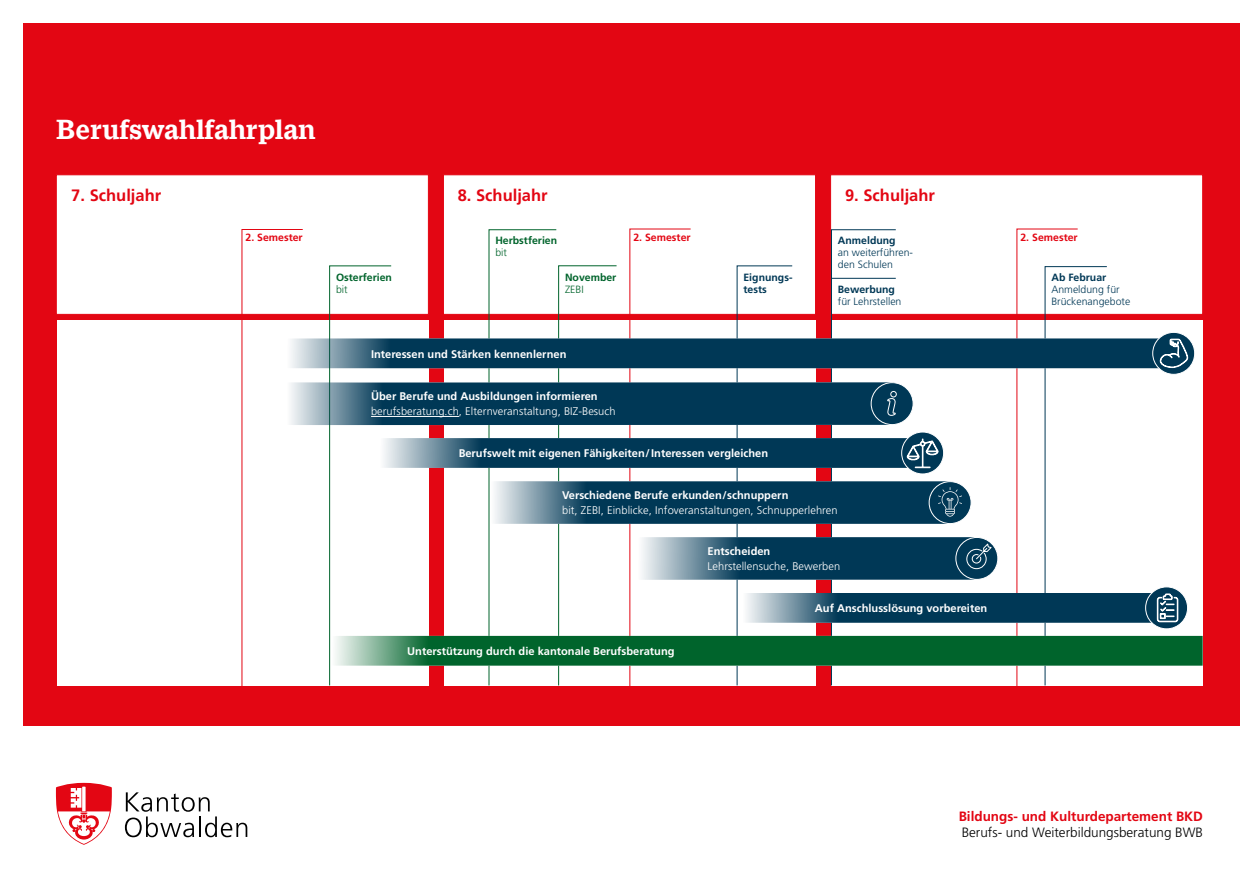
<style>
.page{position:relative;width:1259px;height:893px;background:#fff}
.page>*{position:absolute;margin:0;border:0;box-sizing:border-box;transform-origin:0 0}
.t1{font:700 30px "Macklin Text";color:#fff}
.t2{font:700 16.5px "Frutiger LT Pro";color:#e30613}
.t3{font:300 13.5px "Frutiger LT Pro";color:#000}
.t4{font:700 13.5px "Frutiger LT Pro";color:#e30613}
.t5{font:700 11.1px "Frutiger LT Pro";color:#fff}
.t6{font:300 11.1px "Frutiger LT Pro";letter-spacing:.005em;color:#fff}
.t7{font:300 10.5px/12px "Frutiger LT Pro";color:#003856}
.t8{font:700 10.5px/12px "Frutiger LT Pro";color:#003856}
.t9{font:700 10.5px "Frutiger LT Pro";color:#00642c}
.t10{font:700 10.5px "Frutiger LT Pro";color:#e30613}
.t11{font:300 10.5px "Frutiger LT Pro";color:#00642c}
</style>
<div class="page">
<div style="left:23px;top:23px;width:1216px;height:703px;background:#e30613"></div>
<div style="left:443px;top:174px;width:373px;height:141px;background:#fff;border:1px solid #e30613"></div>
<div style="left:830px;top:174px;width:373px;height:141px;background:#fff;border:1px solid #e30613"></div>
<div style="left:56px;top:174px;width:373px;height:141px;background:#fff;border:1px solid #e30613"></div>
<div style="left:57px;top:320px;width:371px;height:365px;background:#fff"></div>
<svg style="left:125px;top:792px;width:122px;height:45px"></svg>
<svg style="left:56px;top:783px;width:56px;height:62px"></svg>
<svg style="left:241px;top:228px;width:961px;height:458px"></svg>
<h1 class="t1" style="left:56px;top:112px;width:261px">Berufswahlfahrplan</h1>
<h2 class="t2" style="left:71px;top:185px;width:91px">7. Schuljahr</h2>
<h2 class="t2" style="left:458px;top:185px;width:91px">8. Schuljahr</h2>
<h2 class="t2" style="left:845px;top:185px;width:91px">9. Schuljahr</h2>
<p class="t10" style="left:245px;top:231px;width:59px">2. Semester</p>
<p class="t10" style="left:1020px;top:231px;width:59px">2. Semester</p>
<p class="t9" style="left:565px;top:271px;width:53px">November</p>
<p class="t11" style="left:565px;top:283px;width:20px">ZEBI</p>
<p class="t10" style="left:633px;top:231px;width:59px">2. Semester</p>
<p class="t9" style="left:495px;top:234px;width:63px">Herbstferien</p>
<p class="t11" style="left:495px;top:247px;width:13px">bit</p>
<p class="t8" style="left:838px;top:235px;width:59px">Anmeldung</p>
<p class="t7" style="left:838px;top:247px;width:77px">an weiterführen&shy;den Schulen</p>
<p class="t9" style="left:336px;top:271px;width:58px">Osterferien</p>
<p class="t11" style="left:336px;top:283px;width:13px">bit</p>
<p class="t8" style="left:743px;top:271px;width:50px">Eignungs&shy;tests</p>
<p class="t8" style="left:1051px;top:272px;width:56px">Ab Februar</p>
<p class="t8" style="left:838px;top:283px;width:59px">Bewerbung</p>
<p class="t7" style="left:838px;top:295px;width:65px">für Lehrstellen</p>
<p class="t7" style="left:1051px;top:284px;width:80px">Anmeldung für<br>Brückenangebote</p>
<p class="t5" style="left:371px;top:347px;width:197px">Interessen und Stärken kennenlernen</p>
<p class="t5" style="left:371px;top:390px;width:228px">Über Berufe und Ausbildungen informieren</p>
<p class="t6" style="left:371px;top:405px;width:246px">berufsberatung.ch, Elternveranstaltung, BIZ-Besuch</p>
<p class="t5" style="left:459px;top:447px;width:311px">Berufswelt mit eigenen Fähigkeiten/Interessen vergleichen</p>
<p class="t5" style="left:562px;top:489px;width:228px">Verschiedene Berufe erkunden/schnuppern</p>
<p class="t6" style="left:562px;top:504px;width:277px">bit, ZEBI, Einblicke, Infoveranstaltungen, Schnupperlehren</p>
<p class="t5" style="left:707px;top:545px;width:64px">Entscheiden</p>
<p class="t6" style="left:707px;top:560px;width:134px">Lehrstellensuche, Bewerben</p>
<p class="t5" style="left:407px;top:644px;width:269px">Unterstützung durch die kantonale Berufsberatung</p>
<p class="t5" style="left:815px;top:602px;width:174px">Auf Anschlusslösung vorbereiten</p>
<p class="t4" style="left:958px;top:808px;width:246px">Bildungs- und Kulturdepartement BKD</p>
<p class="t3" style="left:961px;top:824px;width:243px">Berufs- und Weiterbildungsberatung BWB</p>
</div>
